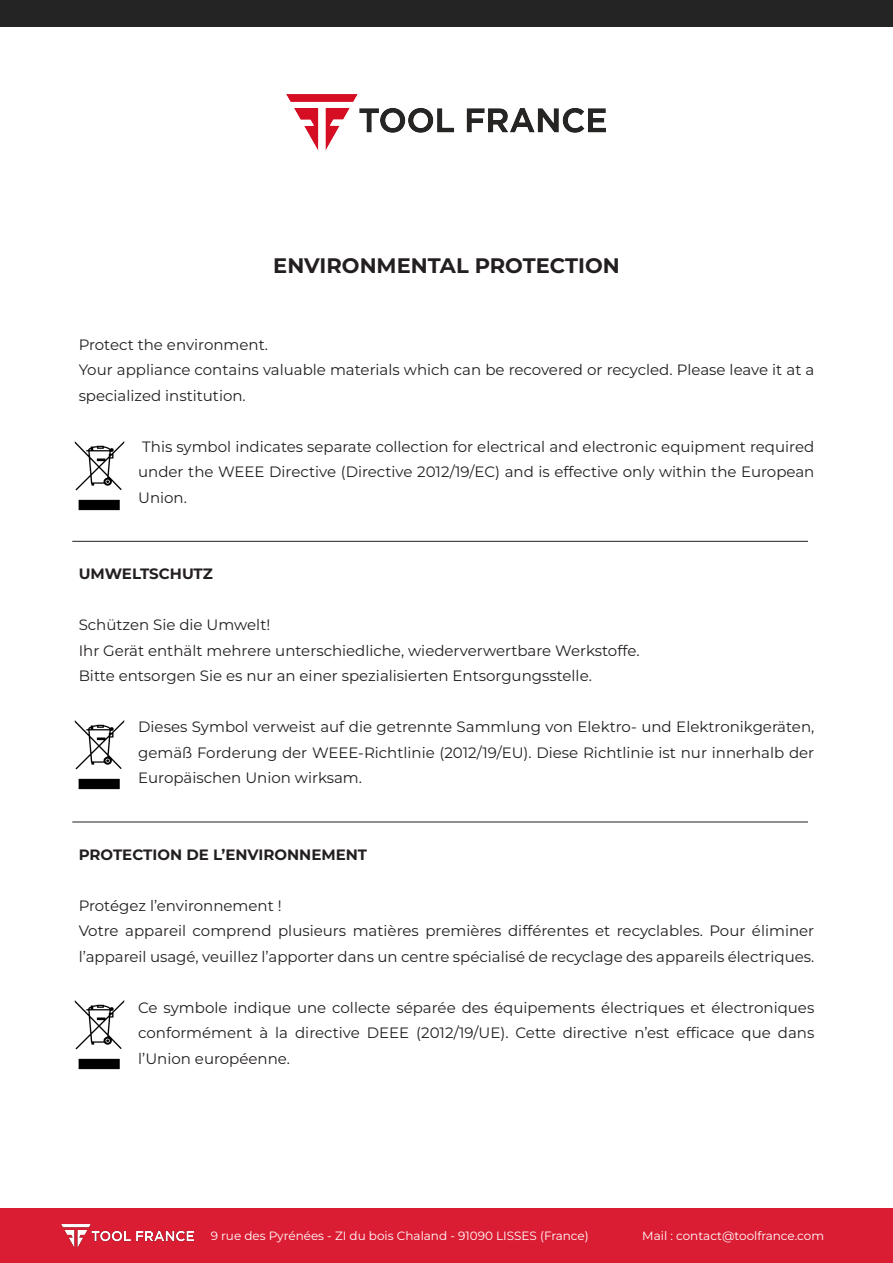
<style>
.page{position:relative;width:893px;height:1263px;background:#fff}
.page>*{position:absolute;margin:0;border:0;box-sizing:border-box;transform-origin:0 0}
.t1{font:700 21px "Montserrat";color:#231f20}
.t2{font:15px/25.5px "Montserrat";color:#231f20;text-align:justify}
.t3{font:700 15px "Montserrat";color:#231f20}
.t4{font:12px "Montserrat";color:#fff}
</style>
<div class="page">
<div style="left:0;top:0;width:893px;height:27px;background:#242424"></div>
<img style="left:287px;top:95px;width:319px;height:56px">
<hr style="left:72px;top:541px;width:736px;height:1px;background:#231f20">
<hr style="left:72px;top:822px;width:736px;height:1px;background:#231f20">
<img style="left:74px;top:441px;width:51px;height:69px">
<img style="left:74px;top:720px;width:51px;height:69px">
<img style="left:74px;top:1000px;width:51px;height:69px">
<div style="left:0;top:1209px;width:893px;height:54px;background:#db1d33"></div>
<img style="left:62px;top:1224px;width:132px;height:23px">
<p class="t1" style="left:273px;top:252px;width:348px">ENVIRONMENTAL PROTECTION</p>
<p class="t2" style="left:79px;top:331px;width:191px">Protect the environment.</p>
<p class="t2" style="left:79px;top:357px;width:737px">Your appliance contains valuable materials which can be recovered or recycled. Please leave it at a specialized institution.</p>
<p class="t2" style="left:138px;top:433px;width:678px">This symbol indicates separate collection for electrical and electronic equipment required under the WEEE Directive (Directive 2012/19/EC) and is effective only within the European Union.</p>
<p class="t3" style="left:79px;top:564px;width:136px">UMWELTSCHUTZ</p>
<p class="t2" style="left:79px;top:612px;width:193px">Schützen Sie die Umwelt!</p>
<p class="t2" style="left:79px;top:637px;width:562px">Ihr Gerät enthält mehrere unterschiedliche, wiederverwertbare Werkstoffe.</p>
<p class="t2" style="left:79px;top:663px;width:515px">Bitte entsorgen Sie es nur an einer spezialisierten Entsorgungsstelle.</p>
<p class="t2" style="left:138px;top:714px;width:678px">Dieses Symbol verweist auf die getrennte Sammlung von Elektro- und Elektronikgeräten, gemäß Forderung der WEEE-Richtlinie (2012/19/EU). Diese Richtlinie ist nur innerhalb der Europäischen Union wirksam.</p>
<p class="t3" style="left:79px;top:845px;width:290px">PROTECTION DE L’ENVIRONNEMENT</p>
<p class="t2" style="left:79px;top:892px;width:204px">Protégez l’environnement !</p>
<p class="t2" style="left:79px;top:918px;width:737px">Votre appareil comprend plusieurs matières premières différentes et recyclables. Pour éliminer l’appareil usagé, veuillez l’apporter dans un centre spécialisé de recyclage des appareils électriques.</p>
<p class="t2" style="left:138px;top:994px;width:678px">Ce symbole indique une collecte séparée des équipements électriques et électroniques conformément à la directive DEEE (2012/19/UE). Cette directive n’est efficace que dans l’Union européenne.</p>
<p class="t4" style="left:211px;top:1228px;width:380px">9 rue des Pyrénées - ZI du bois Chaland - 91090 LISSES (France)</p>
<p class="t4" style="left:642px;top:1228px;width:183px">Mail : contact@toolfrance.com</p>
</div>
